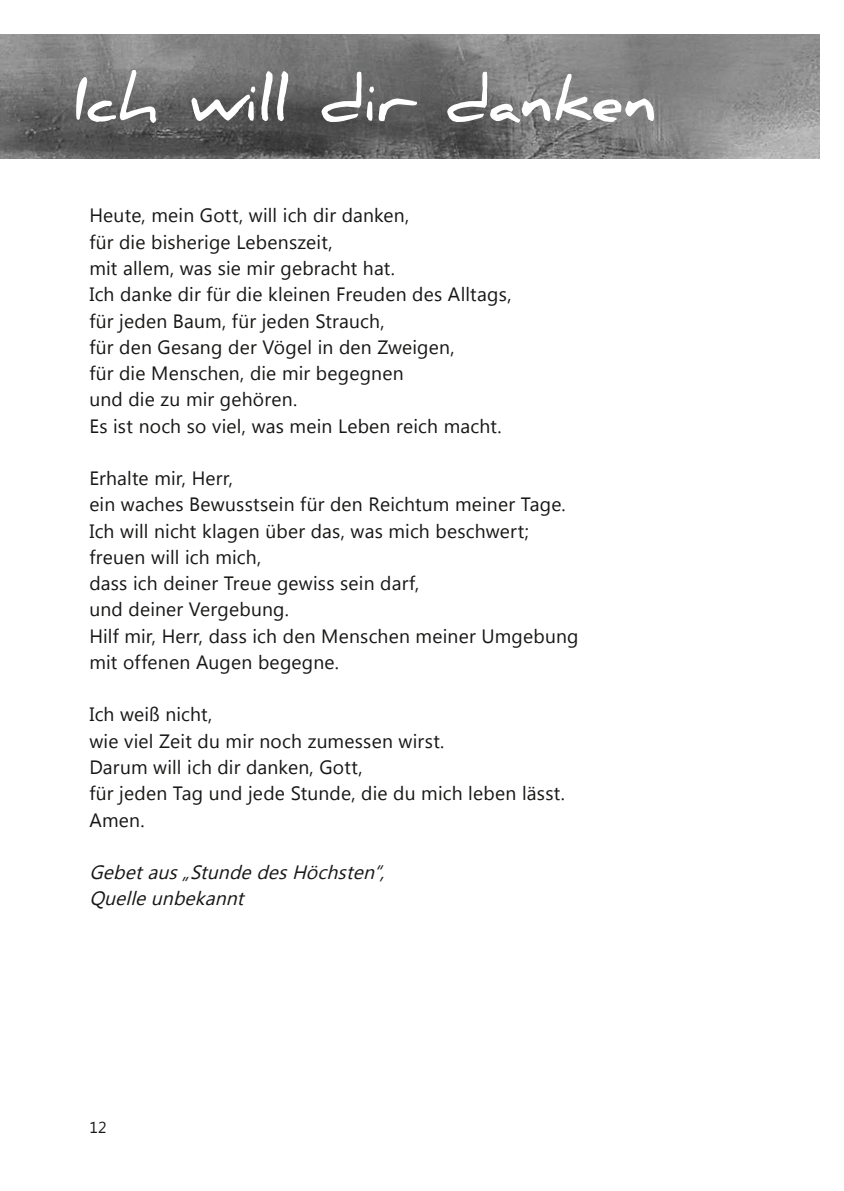
<style>
.page{position:relative;width:844px;height:1191px;background:#fff}
.page>*{position:absolute;margin:0;border:0;box-sizing:border-box;transform-origin:0 0}
.t1{font:700 59.5px "Daniel";letter-spacing:-.01em;color:#fff}
.t2{font:19.25px/26.2px "Lao UI";letter-spacing:.01em;color:#181716}
.t3{font:italic 19.25px/26.2px "Lao UI";color:#181716}
.t4{font:15.75px "Lao UI";color:#181716}
</style>
<div class="page">
<img style="left:0;top:35px;width:819px;height:124px">
<p class="t1" style="left:74px;top:66px;width:583px">Ich will dir danken</p>
<p class="t2" style="left:89px;top:202px;width:423px">Heute, mein Gott, will ich dir danken,<br>für die bisherige Lebenszeit,<br>mit allem, was sie mir gebracht hat.<br>Ich danke dir für die kleinen Freuden des Alltags, für jeden Baum, für jeden Strauch,<br>für den Gesang der Vögel in den Zweigen,<br>für die Menschen, die mir begegnen<br>und die zu mir gehören.<br>Es ist noch so viel, was mein Leben reich macht.</p>
<p class="t2" style="left:89px;top:464px;width:490px">Erhalte mir, Herr,<br>ein waches Bewusstsein für den Reichtum meiner Tage.<br>Ich will nicht klagen über das, was mich beschwert; freuen will ich mich,<br>dass ich deiner Treue gewiss sein darf,<br>und deiner Vergebung.<br>Hilf mir, Herr, dass ich den Menschen meiner Umgebung mit offenen Augen begegne.</p>
<p class="t2" style="left:89px;top:701px;width:477px">Ich weiß nicht,<br>wie viel Zeit du mir noch zumessen wirst.<br>Darum will ich dir danken, Gott,<br>für jeden Tag und jede Stunde, die du mich leben lässt.<br>Amen.</p>
<p class="t3" style="left:89px;top:858px;width:302px">Gebetaus„StundedesHöchsten“,<br>Quelleunbekannt</p>
<p class="t4" style="left:89px;top:1117px;width:19px">12</p>
</div>
